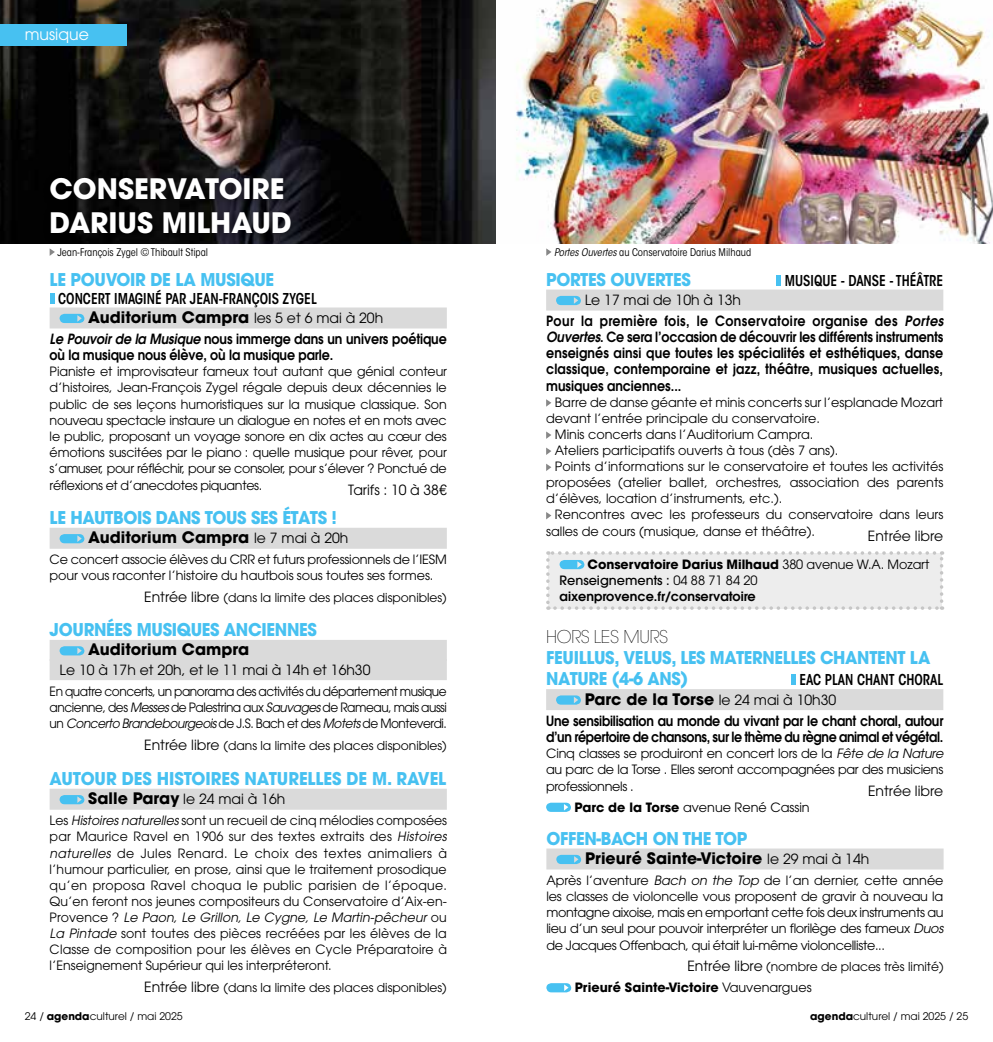
<style>
.page{position:relative;width:993px;height:1042px;background:#fff}
.page>*{position:absolute;margin:0;border:0;box-sizing:border-box;transform-origin:0 0}
.t1{font:700 28px/33.6px "ITC Avant Garde Pro";color:#fff}
.t2{font:700 17.5px/21px "ITC Avant Garde Pro";letter-spacing:-.02em;color:#47c1f1;scale:.94 1}
.t3{font:200 17.5px "ITC Avant Garde Pro";letter-spacing:-.02em;color:#000}
.t4{font:700 15.75px "ITC Avant Garde Pro";color:#000}
.t5{font:15.75px "ITC Avant Garde Pro";color:#fff}
.t6{font:600 condensed 14.88px "ITC Avant Garde Std";color:#000;scale:.92 1}
.t7{font:600 14px/16.1px "ITC Avant Garde Pro";letter-spacing:-.005em;color:#000;scale:.9 1}
.t8{font:14px "ITC Avant Garde Pro";color:#000}
.t9{font:600 14px/21px "ITC Avant Garde Pro";letter-spacing:.035em;color:#000;scale:.9 1}
.t10{font:12.78px/16.1px "ITC Avant Garde Pro";color:#000;text-align:justify}
.t11{font:12.78px/16.1px "ITC Avant Garde Pro";color:#000;text-align:justify;scale:.95 1}
.t12{font:600 12.78px/16.1px "ITC Avant Garde Pro";color:#000}
.t13{font:700 12.78px "ITC Avant Garde Pro";color:#000}
.t14{font:12.25px "ITC Avant Garde Pro";color:#000}
.t15{font:condensed 10.5px "ITC Avant Garde Std";color:#000}
.t16{font:10.5px "ITC Avant Garde Pro";color:#000}
.s1{font-weight:400;font-size:14px}
.s2{font-style:italic}
.s3{font-weight:400}
.s4{font-size:14px}
.s5{font-weight:700}
.s6{font-weight:500}
.s7{font-weight:700;font-size:15.75px}
</style>
<div class="page">
<img style="left:0;top:0;width:992px;height:243px">
<div style="left:0;top:25px;width:126px;height:21px;background:#47c1f1"></div>
<div style="left:42px;top:169px;width:260px;height:77px;background:#000;opacity:.5"></div>
<div style="left:50px;top:307px;width:396px;height:21px;background:#dadada"></div>
<div style="left:50px;top:293px;width:5px;height:11px;background:#47c1f1"></div>
<svg style="left:60px;top:314px;width:24px;height:9px"></svg>
<div style="left:50px;top:528px;width:396px;height:21px;background:#dadada"></div>
<svg style="left:60px;top:534px;width:24px;height:9px"></svg>
<div style="left:50px;top:640px;width:396px;height:21px;background:#dadada"></div>
<div style="left:50px;top:659px;width:396px;height:21px;background:#dadada"></div>
<svg style="left:60px;top:646px;width:24px;height:9px"></svg>
<svg style="left:546px;top:551px;width:397px;height:59px;background:#eaebeb"></svg>
<div style="left:546px;top:289px;width:397px;height:21px;background:#dadada"></div>
<div style="left:776px;top:275px;width:5px;height:11px;background:#47c1f1"></div>
<svg style="left:556px;top:296px;width:24px;height:9px"></svg>
<svg style="left:546px;top:399px;width:5px;height:8px"></svg>
<svg style="left:546px;top:431px;width:5px;height:8px"></svg>
<svg style="left:546px;top:447px;width:5px;height:8px"></svg>
<svg style="left:546px;top:464px;width:5px;height:7px"></svg>
<svg style="left:546px;top:512px;width:5px;height:7px"></svg>
<div style="left:50px;top:789px;width:396px;height:21px;background:#dadada"></div>
<svg style="left:60px;top:795px;width:24px;height:9px"></svg>
<div style="left:546px;top:848px;width:397px;height:21px;background:#dadada"></div>
<svg style="left:556px;top:855px;width:25px;height:9px"></svg>
<svg style="left:546px;top:983px;width:25px;height:9px"></svg>
<svg style="left:50px;top:248px;width:5px;height:8px"></svg>
<svg style="left:546px;top:248px;width:5px;height:8px"></svg>
<div style="left:546px;top:689px;width:397px;height:21px;background:#dadada"></div>
<div style="left:790px;top:674px;width:5px;height:11px;background:#47c1f1"></div>
<svg style="left:556px;top:695px;width:24px;height:9px"></svg>
<svg style="left:546px;top:802px;width:24px;height:10px"></svg>
<p class="t5" style="left:25px;top:25px;width:66px">musique</p>
<h1 class="t1" style="left:50px;top:172px;width:244px">CONSERVATOIRE<br>DARIUS MILHAUD</h1>
<h2 class="t2" style="left:50px;top:269px;width:240px">LE POUVOIR DE LA MUSIQUE</h2>
<p class="t6" style="left:58px;top:289px;width:282px">CONCERT IMAGINÉ PAR JEAN-FRANÇOIS ZYGEL</p>
<p class="t4" style="left:88px;top:307px;width:296px">Auditorium Campra <span class="s1">les 5 et 6 mai à 20h</span></p>
<p class="t7" style="left:50px;top:331px;width:442px"><span class="s2">Le Pouvoir de la Musique</span> nous immerge dans un univers poétique où la musique nous élève, où la musique parle.</p>
<p class="t10" style="left:50px;top:363px;width:399px">Pianiste et improvisateur fameux tout autant que génial conteur d’histoires, Jean-François Zygel régale depuis deux décennies le public de ses leçons humoristiques sur la musique classique. Son nouveau spectacle instaure un dialogue en notes et en mots avec le public, proposant un voyage sonore en dix actes au cœur des émotions suscitées par le piano : quelle musique pour rêver, pour s’amuser, pour réfléchir, pour se consoler, pour s’élever ? Ponctué de réflexions et d’anecdotes piquantes.</p>
<p class="t15" style="left:57px;top:246px;width:152px">Jean-François Zygel © Thibault Stipal</p>
<p class="t15" style="left:554px;top:246px;width:199px"><span class="s2">Portes Ouvertes</span> au Conservatoire Darius Milhaud</p>
<h2 class="t2" style="left:546px;top:269px;width:155px">PORTES OUVERTES</h2>
<p class="t6" style="left:784px;top:271px;width:174px">MUSIQUE - DANSE - THÉÂTRE</p>
<p class="t9" style="left:546px;top:289px;width:443px;text-indent:39px"><span class="s3">Le 17 mai de 10h à 13h<br></span>Pour la première fois, le Conservatoire organise des <span class="s2">Portes</span></p>
<p class="t7" style="left:546px;top:329px;width:443px;text-align:justify"><span class="s2">Ouvertes</span>. Ce sera l’occasion de découvrir les différents instruments enseignés ainsi que toutes les spécialités et esthétiques, danse classique, contemporaine et jazz, théâtre, musiques actuelles, musiques anciennes...</p>
<p class="t10" style="left:554px;top:394px;width:390px">Barre de danse géante et minis concerts sur l’esplanade Mozart</p>
<p class="t10" style="left:546px;top:410px;width:275px">devant l’entrée principale du conservatoire.</p>
<p class="t10" style="left:554px;top:426px;width:260px">Minis concerts dans l’Auditorium Campra.</p>
<p class="t10" style="left:554px;top:442px;width:285px">Ateliers participatifs ouverts à tous (dès 7 ans).</p>
<p class="t10" style="left:554px;top:458px;width:390px">Points d’informations sur le conservatoire et toutes les activités</p>
<p class="t10" style="left:546px;top:474px;width:398px">proposées (atelier ballet, orchestres, association des parents</p>
<p class="t10" style="left:546px;top:490px;width:237px">d’élèves, location d’instruments, etc.).</p>
<p class="t10" style="left:554px;top:506px;width:390px">Rencontres avec les professeurs du conservatoire dans leurs</p>
<p class="t10" style="left:546px;top:523px;width:270px">salles de cours (musique, danse et théâtre).</p>
<p class="t8" style="left:867px;top:528px;width:77px">Entrée libre</p>
<p class="t8" style="left:348px;top:481px;width:100px">Tarifs : 10 à 38€</p>
<h2 class="t2" style="left:50px;top:507px;width:307px">LE HAUTBOIS DANS TOUS SES ÉTATS !</h2>
<p class="t4" style="left:88px;top:527px;width:261px">Auditorium Campra <span class="s1">le 7 mai à 20h</span></p>
<p class="t10" style="left:50px;top:551px;width:398px">Ce concert associe élèves du CRR et futurs professionnels de l’IESM pour vous raconter l’histoire du hautbois sous toutes ses formes.</p>
<p class="t14" style="left:144px;top:590px;width:304px"><span class="s4">Entrée libre</span> (dans la limite des places disponibles)</p>
<h2 class="t2" style="left:50px;top:619px;width:286px">JOURNÉES MUSIQUES ANCIENNES</h2>
<p class="t4" style="left:88px;top:639px;width:162px">Auditorium Campra</p>
<p class="t8" style="left:60px;top:661px;width:312px">Le 10 à 17h et 20h, et le 11 mai à 14h et 16h30</p>
<p class="t11" style="left:50px;top:683px;width:419px">En quatre concerts, un panorama des activités du département musique ancienne, des <span class="s2">Messes</span> de Palestrina aux <span class="s2">Sauvages</span> de Rameau, mais aussi un <span class="s2">Concerto Brandebourgeois</span> de J.S. Bach et des <span class="s2">Motets</span> de Monteverdi.</p>
<p class="t14" style="left:144px;top:737px;width:304px"><span class="s4">Entrée libre</span> (dans la limite des places disponibles)</p>
<p class="t12" style="left:559px;top:556px;width:371px;text-indent:28px"><span class="s5">Conservatoire Darius Milhaud</span> <span class="s3">380 avenue W.A. Mozart<br></span><span class="s6">Renseignements :</span> <span class="s3">04 88 71 84 20 </span>aixenprovence.fr/conservatoire</p>
<h2 class="t3" style="left:546px;top:626px;width:123px">HORS LES MURS</h2>
<h2 class="t2" style="left:546px;top:647px;width:410px">FEUILLUS, VELUS, LES MATERNELLES CHANTENT LA<br>NATURE (4-6 ANS)</h2>
<p class="t6" style="left:799px;top:671px;width:158px">EAC PLAN CHANT CHORAL</p>
<p class="t4" style="left:584px;top:688px;width:253px">Parc de la Torse <span class="s1">le 24 mai à 10h30</span></p>
<p class="t7" style="left:546px;top:712px;width:442px">Une sensibilisation au monde du vivant par le chant choral, autour d’un répertoire de chansons, sur le thème du règne animal et végétal.</p>
<p class="t10" style="left:546px;top:745px;width:398px">Cinq classes se produiront en concert lors de la <span class="s2">Fête de la Nature </span>au parc de la Torse . Elles seront accompagnées par des musiciens professionnels .</p>
<h2 class="t2" style="left:50px;top:768px;width:423px">AUTOUR DES HISTOIRES NATURELLES DE M. RAVEL</h2>
<p class="t8" style="left:88px;top:790px;width:198px"><span class="s7">Salle Paray</span> le 24 mai à 16h</p>
<p class="t10" style="left:50px;top:812px;width:399px">Les <span class="s2">Histoires naturelles</span> sont un recueil de cinq mélodies composées par Maurice Ravel en 1906 sur des textes extraits des <span class="s2">Histoires naturelles</span> de Jules Renard. Le choix des textes animaliers à l’humour particulier, en prose, ainsi que le traitement prosodique qu’en proposa Ravel choqua le public parisien de l’époque.<br>Qu’en feront nos jeunes compositeurs du Conservatoire d’Aix-en-Provence ? <span class="s2">Le Paon, Le Grillon, Le Cygne, Le Martin-pêcheur</span> ou <span class="s2">La Pintade</span> sont toutes des pièces recréées par les élèves de la Classe de composition pour les élèves en Cycle Préparatoire à l’Enseignement Supérieur qui les interpréteront.</p>
<p class="t14" style="left:144px;top:980px;width:304px"><span class="s4">Entrée libre</span> (dans la limite des places disponibles)</p>
<p class="t8" style="left:867px;top:782px;width:77px">Entrée libre</p>
<p class="t10" style="left:574px;top:799px;width:237px"><span class="s5">Parc de la Torse</span> avenue René Cassin</p>
<h2 class="t2" style="left:546px;top:827px;width:215px">OFFEN-BACH ON THE TOP</h2>
<p class="t4" style="left:585px;top:848px;width:286px">Prieuré Sainte-Victoire <span class="s1">le 29 mai à 14h</span></p>
<p class="t10" style="left:546px;top:872px;width:398px">Après l’aventure <span class="s2">Bach on the Top</span> de l’an dernier, cette année les classes de violoncelle vous proposent de gravir à nouveau la montagne aixoise, mais en emportant cette fois deux instruments au lieu d’un seul pour pouvoir interpréter un florilège des fameux <span class="s2">Duos </span>de Jacques Offenbach, qui était lui-même violoncelliste...</p>
<p class="t14" style="left:687px;top:959px;width:257px"><span class="s4">Entrée libre</span> (nombre de places très limité)</p>
<p class="t13" style="left:574px;top:979px;width:238px">Prieuré Sainte-Victoire <span class="s3">Vauvenargues</span></p>
<p class="t16" style="left:25px;top:1009px;width:159px">24 / <span class="s5">agenda</span>culturel / mai 2025</p>
<p class="t16" style="left:810px;top:1009px;width:159px"><span class="s5">agenda</span>culturel / mai 2025 / 25</p>
</div>
